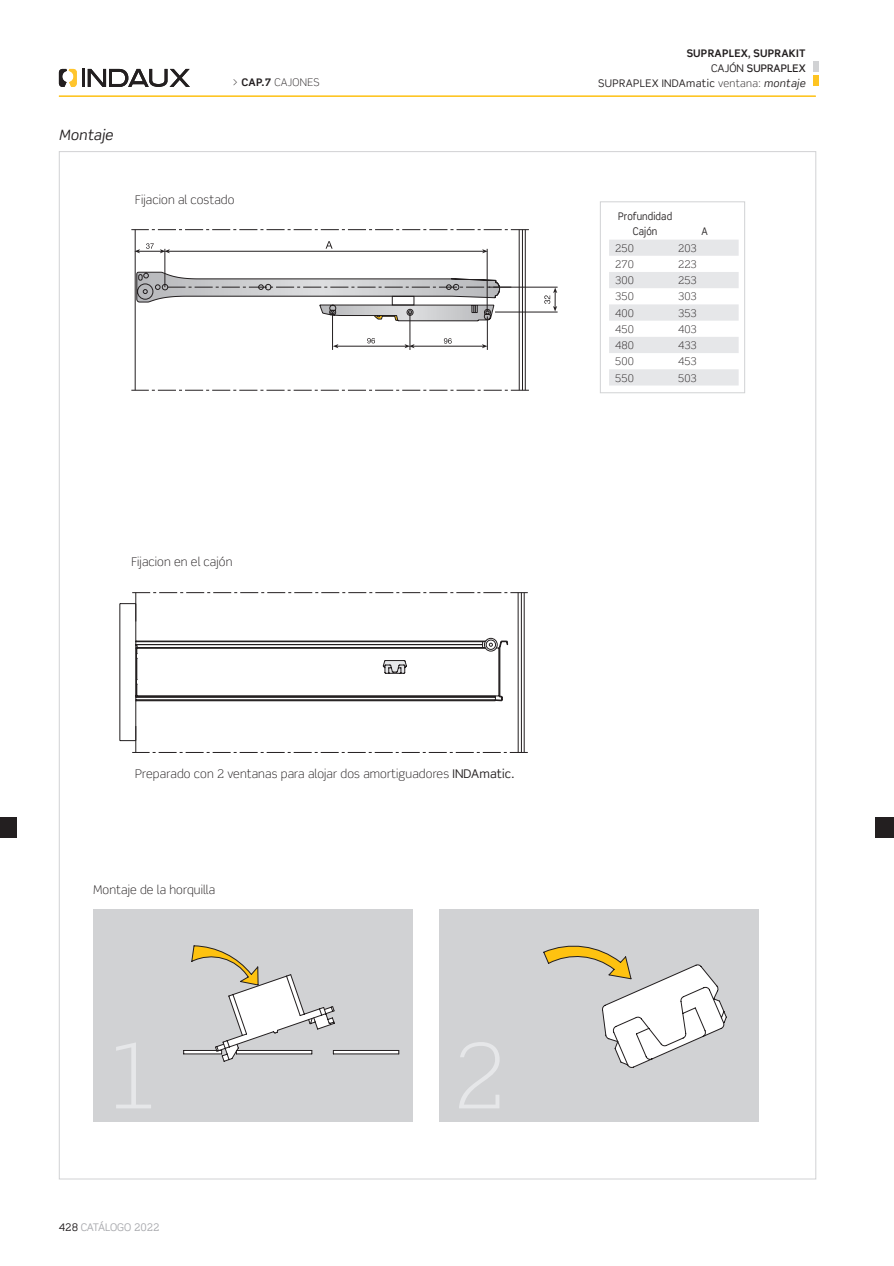
<style>
.page{position:relative;width:894px;height:1266px;background:#fff}
.page>*{position:absolute;margin:0;border:0;box-sizing:border-box;transform-origin:0 0}
.ind__PAGINA_CURSIVA{font:300 90px "Scene Pro";color:#e6e7e9}
.TITULU_3{font:italic 14.25px "Scene Pro";letter-spacing:.01em;color:#231f20}
.descripción{font:300 12px "Scene Pro";letter-spacing:.01em;color:#231f20}
.tabl__texto{font:300 10.5px "Scene Pro";letter-spacing:.01em;color:#231f20}
.cab__TITULU_2{font:10.5px "Scene Pro";letter-spacing:.03em;color:#231f20}
.cab__TITULU_Ø{font:700 10.5px "Scene Pro";letter-spacing:.02em;color:#231f20}
.tabl__titulillo{font:10.5px "Scene Pro";letter-spacing:.01em;color:#231f20;scale:.9 1}
.t1{font:10.5px "Scene Pro";color:#a8a9ad}
.cab__TITULU_1{font:500 10.5px "Scene Pro";letter-spacing:.01em;color:#231f20}
.tabl__texto-2{font:300 10.5px "Scene Pro";letter-spacing:.03em;color:#231f20}
.s1{font-weight:700}
.s2{font-weight:400}
.s3{color:#231f20}
.s4{font-weight:500}
.s5{font-weight:300}
.s6{font-style:italic}
</style>
<div class="page">
<div style="left:813px;top:61px;width:5px;height:11px;background:#d1d2d4"></div>
<div style="left:813px;top:76px;width:5px;height:10px;background:#fec422"></div>
<hr style="left:59px;top:96px;width:756px;height:1px;background:#fec422">
<svg style="left:59px;top:69px;width:18px;height:18px"></svg>
<hr style="left:82px;top:69px;width:3px;height:18px;background:#231f20">
<svg style="left:88px;top:69px;width:102px;height:18px"></svg>
<hr style="left:135px;top:230px;width:1px;height:160px;background:#231f20">
<svg style="left:136px;top:271px;width:377px;height:51px"></svg>
<svg style="left:131px;top:390px;width:398px;height:1px"></svg>
<hr style="left:519px;top:230px;width:1px;height:160px;background:#231f20">
<hr style="left:522px;top:230px;width:1px;height:160px;background:#231f20">
<hr style="left:525px;top:230px;width:1px;height:160px;background:#231f20">
<svg style="left:131px;top:229px;width:398px;height:1px"></svg>
<hr style="left:332px;top:312px;width:1px;height:38px;background:#231f20">
<hr style="left:409px;top:312px;width:1px;height:38px;background:#231f20">
<hr style="left:487px;top:316px;width:1px;height:34px;background:#231f20">
<hr style="left:337px;top:346px;width:69px;height:1px;background:#231f20">
<svg style="left:333px;top:344px;width:5px;height:4px"></svg>
<svg style="left:367px;top:338px;width:8px;height:5px"></svg>
<hr style="left:413px;top:346px;width:70px;height:1px;background:#231f20">
<svg style="left:482px;top:344px;width:5px;height:4px"></svg>
<svg style="left:404px;top:344px;width:10px;height:4px"></svg>
<svg style="left:444px;top:338px;width:7px;height:6px"></svg>
<hr style="left:168px;top:251px;width:315px;height:1px;background:#231f20">
<svg style="left:482px;top:249px;width:5px;height:4px"></svg>
<svg style="left:134px;top:243px;width:36px;height:10px"></svg>
<svg style="left:325px;top:241px;width:7px;height:8px"></svg>
<hr style="left:487px;top:249px;width:1px;height:63px;background:#231f20">
<hr style="left:165px;top:249px;width:1px;height:38px;background:#231f20">
<hr style="left:489px;top:287px;width:68px;height:1px;background:#231f20">
<svg style="left:544px;top:288px;width:13px;height:24px"></svg>
<hr style="left:495px;top:312px;width:62px;height:1px;background:#231f20">
<div style="left:392px;top:296px;width:22px;height:9px;border:1px solid #231f20"></div>
<svg style="left:119px;top:603px;width:389px;height:138px"></svg>
<hr style="left:524px;top:593px;width:1px;height:159px;background:#231f20">
<hr style="left:521px;top:593px;width:1px;height:159px;background:#231f20">
<hr style="left:518px;top:593px;width:1px;height:159px;background:#231f20">
<svg style="left:132px;top:592px;width:396px;height:29px"></svg>
<svg style="left:132px;top:726px;width:396px;height:27px"></svg>
<div style="left:484px;top:638px;width:13px;height:14px;border:1px solid #231f20;border-radius:50%"></div>
<div style="left:486px;top:640px;width:10px;height:10px;border:1px solid #231f20;border-radius:50%"></div>
<svg style="left:136px;top:641px;width:365px;height:60px"></svg>
<div style="left:600px;top:201px;width:145px;height:192px;border:1px solid #d1d2d4"></div>
<svg style="left:609px;top:240px;width:129px;height:146px"></svg>
<div style="left:93px;top:909px;width:319px;height:213px;background:#d1d2d4"></div>
<hr style="left:184px;top:1050px;width:37px;height:4px;background:#fff">
<hr style="left:333px;top:1050px;width:66px;height:4px;background:#fff">
<hr style="left:184px;top:1053px;width:37px;height:1px;background:#231f20">
<hr style="left:184px;top:1050px;width:37px;height:1px;background:#231f20">
<hr style="left:333px;top:1053px;width:66px;height:1px;background:#231f20">
<hr style="left:333px;top:1050px;width:66px;height:1px;background:#231f20">
<svg style="left:191px;top:946px;width:144px;height:116px"></svg>
<div style="left:440px;top:909px;width:318px;height:213px;background:#d1d2d4"></div>
<svg style="left:543px;top:946px;width:184px;height:122px"></svg>
<div style="left:875px;top:817px;width:19px;height:21px;background:#231f20"></div>
<div style="left:0;top:817px;width:17px;height:21px;background:#231f20"></div>
<p class="TITULU_3" style="left:59px;top:126px;width:56px">Montaje</p>
<p class="tabl__texto-2" style="left:232px;top:76px;width:89px">&gt; <span class="s1">CAP.7</span> CAJONES</p>
<p class="descripción" style="left:135px;top:193px;width:101px">Fijacion al costado</p>
<p class="descripción" style="left:131px;top:554px;width:103px">Fijacion en el cajón</p>
<p class="descripción" style="left:135px;top:766px;width:380px">Preparado con 2 ventanas para alojar dos amortiguadores <span class="s2">INDAmatic.</span></p>
<p class="descripción" style="left:93px;top:882px;width:124px">Montaje de la horquilla</p>
<p class="ind__PAGINA_CURSIVA" style="left:107px;top:1022px;width:55px">1</p>
<p class="ind__PAGINA_CURSIVA" style="left:453px;top:1022px;width:55px">2</p>
<p class="t1" style="left:59px;top:1220px;width:102px"><span class="s3">428</span> CATÁLOGO 2022</p>
<p class="cab__TITULU_Ø" style="left:686px;top:47px;width:120px">SUPRAPLEX<span class="s4">,</span> SUPRAKIT</p>
<p class="cab__TITULU_1" style="left:711px;top:62px;width:96px"><span class="s2">CAJÓN</span> SUPRAPLEX</p>
<p class="cab__TITULU_2" style="left:598px;top:76px;width:209px">SUPRAPLEX INDAmatic <span class="s5">ventana:</span> <span class="s6">montaje</span></p>
<p class="tabl__titulillo" style="left:618px;top:210px;width:61px">Profundidad</p>
<p class="tabl__titulillo" style="left:633px;top:225px;width:29px">Cajón</p>
<p class="tabl__titulillo" style="left:701px;top:225px;width:9px">A</p>
<p class="tabl__texto" style="left:615px;top:242px;width:20px">250</p>
<p class="tabl__texto" style="left:678px;top:242px;width:20px">203</p>
<p class="tabl__texto" style="left:615px;top:258px;width:20px">270</p>
<p class="tabl__texto" style="left:678px;top:258px;width:20px">223</p>
<p class="tabl__texto" style="left:615px;top:274px;width:20px">300</p>
<p class="tabl__texto" style="left:678px;top:274px;width:20px">253</p>
<p class="tabl__texto" style="left:615px;top:290px;width:20px">350</p>
<p class="tabl__texto" style="left:678px;top:290px;width:20px">303</p>
<p class="tabl__texto" style="left:615px;top:307px;width:20px">400</p>
<p class="tabl__texto" style="left:678px;top:307px;width:20px">353</p>
<p class="tabl__texto" style="left:615px;top:323px;width:20px">450</p>
<p class="tabl__texto" style="left:678px;top:323px;width:20px">403</p>
<p class="tabl__texto" style="left:615px;top:339px;width:20px">480</p>
<p class="tabl__texto" style="left:678px;top:339px;width:20px">433</p>
<p class="tabl__texto" style="left:615px;top:355px;width:20px">500</p>
<p class="tabl__texto" style="left:678px;top:355px;width:20px">453</p>
<p class="tabl__texto" style="left:615px;top:371px;width:20px">550</p>
<p class="tabl__texto" style="left:678px;top:371px;width:20px">503</p>
</div>
